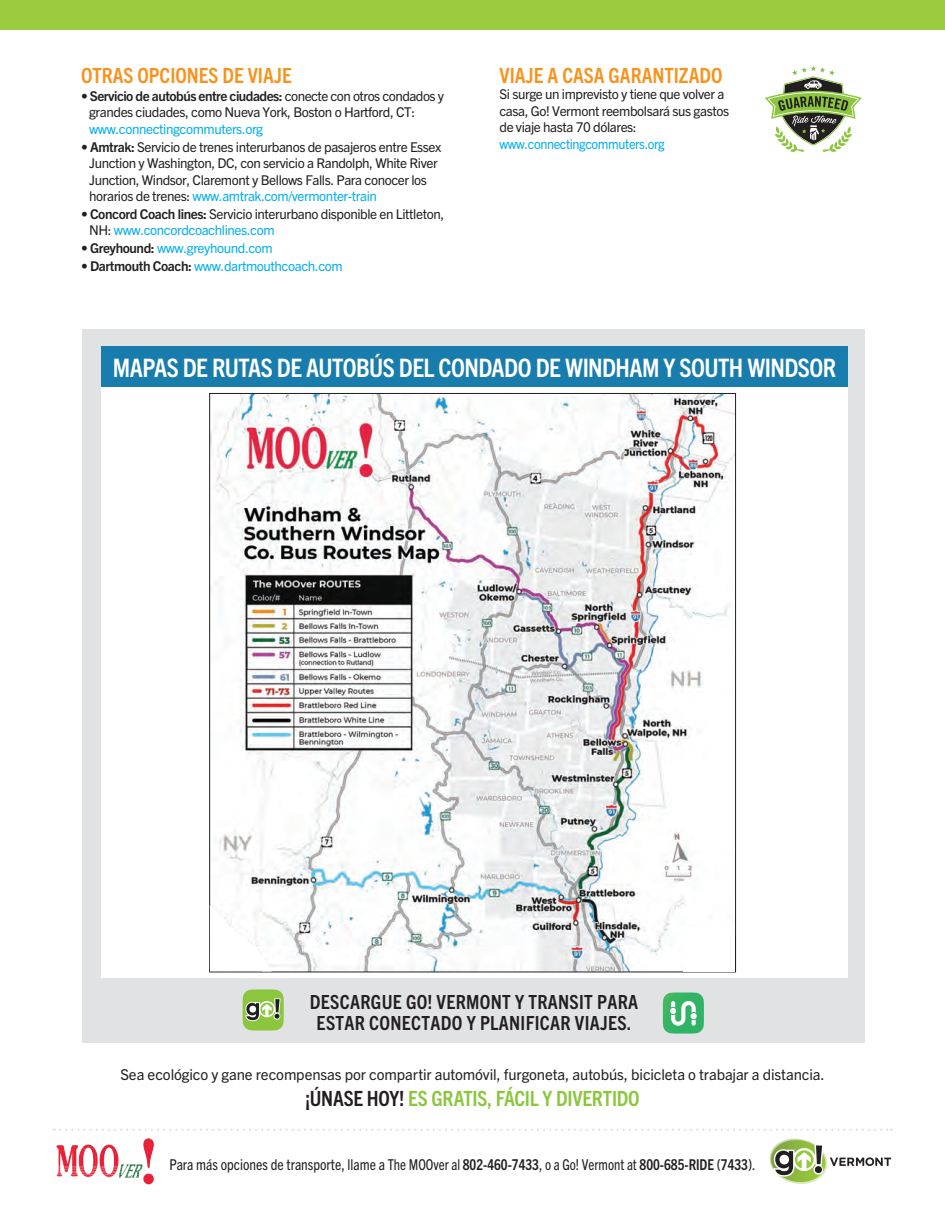
<style>
.page{position:relative;width:945px;height:1215px;background:#fff}
.page>*{position:absolute;margin:0;border:0;box-sizing:border-box;transform-origin:0 0}
.t1{font:700 condensed 25.5px "Trade Gothic Next LT Pro";letter-spacing:-.02em;color:#fff}
.t2{font:700 condensed 21px "Trade Gothic Next LT Pro";color:#f7931d}
.t3{font:700 condensed 21px "Trade Gothic Next LT Pro";letter-spacing:-.01em;color:#8bc63e}
.t4{font:700 condensed 19.5px/21px "Trade Gothic Next LT Pro";letter-spacing:.015em;color:#231f20;text-align:center}
.t5{font:15px "Trade Gothic Next LT Pro";letter-spacing:-.01em;color:#231f20}
.t6{font:condensed 15px "Trade Gothic Next LT Pro";color:#231f20}
.t7{font:13.5px/16.5px "Trade Gothic Next LT Pro";letter-spacing:-.03em;color:#231f20}
.t8{font:13.5px "Trade Gothic Next LT Pro";letter-spacing:-.03em;color:#00aeef}
.t9{font:13.5px "Trade Gothic Next LT Pro";letter-spacing:-.03em;color:#00aeef;scale:.95 1}
.s1{font-weight:700}
.s2{color:#00aeef}
.s3{color:#231f20}
.s4{font-weight:700;color:#231f20}
</style>
<div class="page">
<div style="left:82px;top:329px;width:783px;height:714px;background:#e1e2e4"></div>
<div style="left:101px;top:347px;width:747px;height:40px;background:#187cad"></div>
<div style="left:101px;top:387px;width:747px;height:590px;background:#fff"></div>
<div style="left:0;top:0;width:945px;height:30px;background:#9bcb3e"></div>
<svg style="left:765px;top:66px;width:97px;height:86px"></svg>
<svg style="left:663px;top:993px;width:41px;height:41px;background:#62c488"></svg>
<svg style="left:243px;top:989px;width:41px;height:42px;background:#97bd65"></svg>
<svg style="left:54px;top:1129px;width:838px;height:2px"></svg>
<svg style="left:769px;top:1139px;width:122px;height:45px"></svg>
<img style="left:56px;top:1139px;width:98px;height:46px">
<img style="left:211px;top:395px;width:523px;height:575px">
<div style="left:683px;top:927px;width:52px;height:45px;background:#fff"></div>
<svg style="left:210px;top:905px;width:62px;height:67px"></svg>
<h2 class="t2" style="left:81px;top:61px;width:213px">OTRAS OPCIONES DE VIAJE</h2>
<p class="t7" style="left:89px;top:86px;width:356px;text-indent:-8px">• <span class="s1">Servicio de autobús entre ciudades:</span> conecte con otros condados y grandes ciudades, como Nueva York, Boston o Hartford, CT:</p>
<p class="t8" style="left:89px;top:119px;width:176px">www.connectingcommuters.org</p>
<p class="t7" style="left:89px;top:137px;width:354px;text-indent:-8px">• <span class="s1">Amtrak:</span> Servicio de trenes interurbanos de pasajeros entre Essex Junction y Washington, DC, con servicio a Randolph, White River Junction, Windsor, Claremont y Bellows Falls. Para conocer los horarios de trenes: <span class="s2">www.amtrak.com/vermonter-train</span></p>
<p class="t7" style="left:89px;top:205px;width:357px;text-indent:-8px">• <span class="s1">Concord Coach lines:</span> Servicio interurbano disponible en Littleton,<br>NH: <span class="s2">www.concordcoachlines.com</span></p>
<p class="t8" style="left:81px;top:239px;width:193px"><span class="s3">•</span> <span class="s4">Greyhound:</span> www.greyhound.com</p>
<p class="t8" style="left:81px;top:257px;width:263px"><span class="s3">•</span> <span class="s4">Dartmouth Coach:</span> www.dartmouthcoach.com</p>
<h2 class="t2" style="left:500px;top:61px;width:225px">VIAJE A CASA GARANTIZADO</h2>
<p class="t7" style="left:500px;top:85px;width:231px">Si surge un imprevisto y tiene que volver a casa, Go! Vermont reembolsará sus gastos de viaje hasta 70 dólares:</p>
<p class="t9" style="left:500px;top:134px;width:176px">www.connectingcommuters.org</p>
<h1 class="t1" style="left:113px;top:350px;width:725px">MAPAS DE RUTAS DE AUTOBÚS DEL CONDADO DE WINDHAM Y SOUTH WINDSOR</h1>
<h3 class="t4" style="left:310px;top:990px;width:330px">DESCARGUE GO! VERMONT Y TRANSIT PARA<br>ESTAR CONECTADO Y PLANIFICAR VIAJES.</h3>
<p class="t5" style="left:120px;top:1065px;width:706px">Sea ecológico y gane recompensas por compartir automóvil, furgoneta, autobús, bicicleta o trabajar a distancia.</p>
<h2 class="t3" style="left:305px;top:1084px;width:336px"><span class="s3">¡ÚNASE HOY!</span> ES GRATIS, FÁCIL Y DIVERTIDO</h2>
<p class="t6" style="left:169px;top:1154px;width:588px">Para más opciones de transporte, llame a The MOOver al <span class="s1">802-460-7433</span>, o a Go! Vermont at <span class="s1">800-685-RIDE (7433)</span>.</p>
</div>
